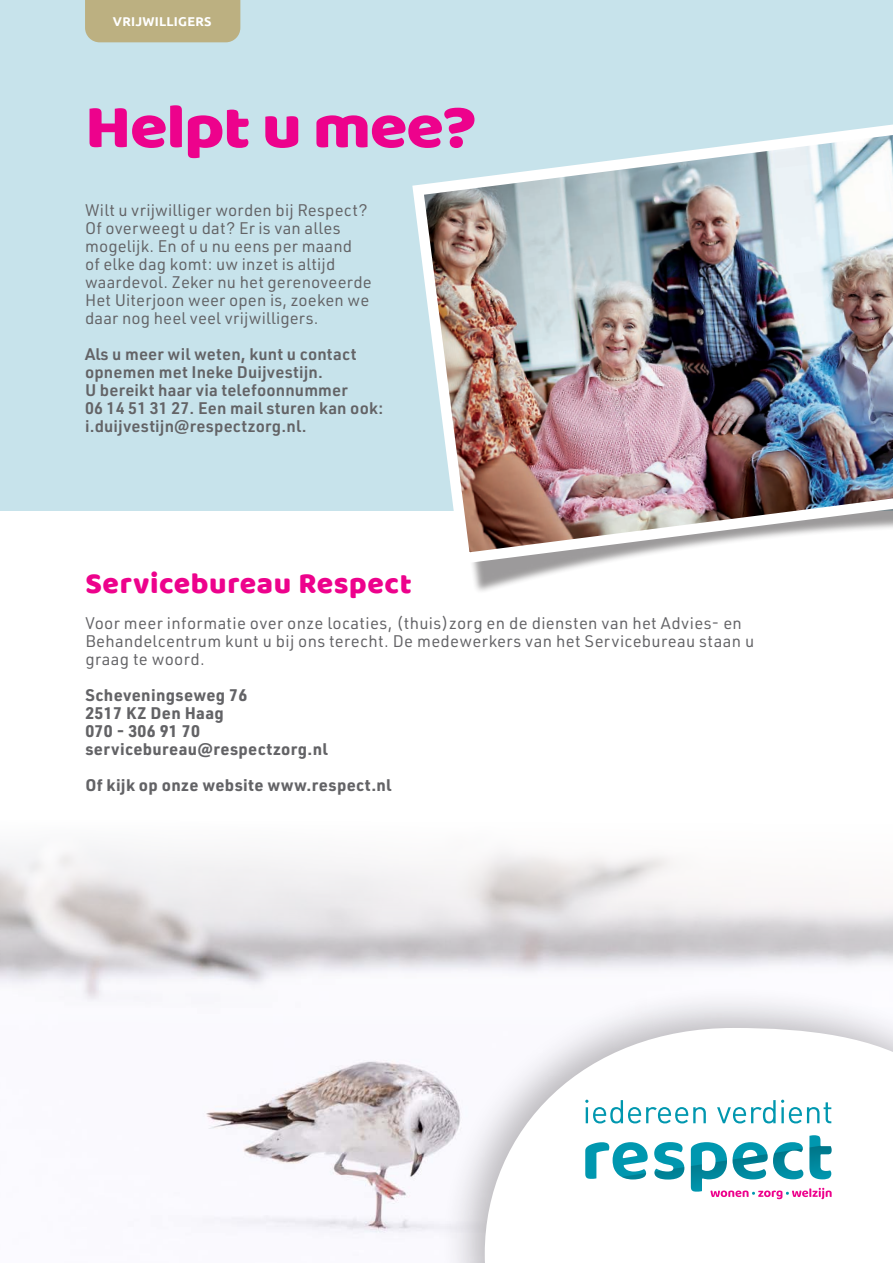
<style>
.page{position:relative;width:893px;height:1263px;background:#fff}
.page>*{position:absolute;margin:0;border:0;box-sizing:border-box;transform-origin:0 0}
.t1{font:63px "Baloo";letter-spacing:-.02em;color:#ed028c;scale:1.09 1}
.t2{font:30px "Baloo";letter-spacing:.02em;color:#ed028c}
.Platte_tekst{font:16.5px/18px "URWDIN";letter-spacing:.015em;color:#636366}
.Platte_tekst-2{font:600 16.5px/18px "URWDIN";letter-spacing:.01em;color:#636366}
.t3{font:700 16.5px/18px "URWDIN";letter-spacing:.02em;color:#636366}
.t4{font:700 12.75px "Ubuntu";letter-spacing:.02em;color:#fff}
</style>
<div class="page">
<div style="left:0;top:0;width:893px;height:510px;background:#c7e3eb"></div>
<img style="left:203px;top:1093px;width:237px;height:141px">
<svg style="left:0;top:848px;width:893px;height:245px"></svg>
<div style="left:440px;top:985px;width:453px;height:278px;background:#231f20;opacity:.3"></div>
<svg style="left:485px;top:1028px;width:408px;height:235px"></svg>
<svg style="left:585px;top:1135px;width:247px;height:64px"></svg>
<svg style="left:585px;top:1100px;width:246px;height:23px"></svg>
<div style="left:85px;top:0;width:155px;height:42px;background:#bcb081"></div>
<div style="left:449px;top:334px;width:444px;height:260px;background:#231f20;opacity:.45"></div>
<img style="left:406px;top:124px;width:487px;height:446px">
<p class="t4" style="left:113px;top:13px;width:100px">VRIJWILLIGERS</p>
<p class="t1" style="left:85px;top:88px;width:361px">Helpt u mee?</p>
<p class="Platte_tekst" style="left:85px;top:201px;width:288px">Wilt u vrijwilliger worden bij Respect?<br>Of overweegt u dat? Er is van alles mogelijk. En of u nu eens per maand<br>of elke dag komt: uw inzet is altijd waardevol. Zeker nu het gerenoveerde Het Uiterjoon weer open is, zoeken we daar nog heel veel vrijwilligers.</p>
<p class="Platte_tekst-2" style="left:85px;top:344px;width:273px">Als u meer wil weten, kunt u contact opnemen met Ineke Duijvestijn.</p>
<p class="Platte_tekst-2" style="left:85px;top:380px;width:264px">U bereikt haar via telefoonnummer</p>
<p class="Platte_tekst-2" style="left:85px;top:398px;width:300px">06 14 51 31 27. Een mail sturen kan ook: i.duijvestijn@respectzorg.nl.</p>
<p class="t2" style="left:85px;top:565px;width:328px">Servicebureau Respect</p>
<p class="Platte_tekst" style="left:85px;top:614px;width:670px">Voor meer informatie over onze locaties, (thuis)zorg en de diensten van het Advies- en<br>Behandelcentrum kunt u bij ons terecht. De medewerkers van het Servicebureau staan u graag te woord.</p>
<p class="t3" style="left:85px;top:686px;width:164px">Scheveningseweg 76</p>
<p class="t3" style="left:85px;top:704px;width:140px">2517 KZ Den Haag<br>070 - 306 91 70</p>
<p class="t3" style="left:85px;top:740px;width:244px">servicebureau@respectzorg.nl</p>
<p class="t3" style="left:85px;top:776px;width:308px">Of kijk op onze website www.respect.nl</p>
</div>
